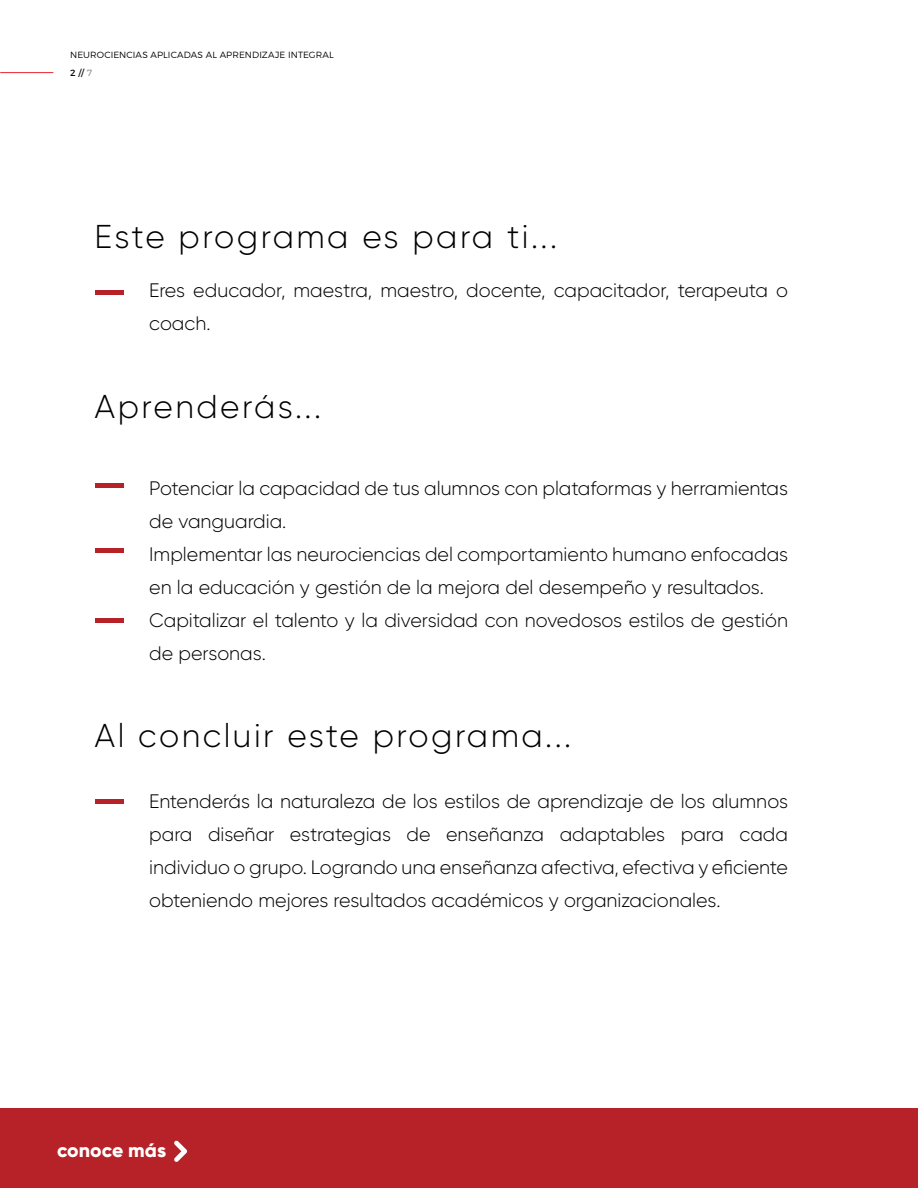
<style>
.page{position:relative;width:918px;height:1188px;background:#fff}
.page>*{position:absolute;margin:0;border:0;box-sizing:border-box;transform-origin:0 0}
.t1{font:300 33px "Gilroy";letter-spacing:.075em;color:#000}
.t2{font:300 19.5px/33px "Gilroy";letter-spacing:-.005em;color:#000}
.t3{font:800 19.5px "Gilroy";color:#fff}
.t4{font:300 9px/17.5px "Montserrat";letter-spacing:.01em;color:#000}
.s1{font-weight:400}
.s2{font-weight:400;color:#9d9d9c}
</style>
<div class="page">
<hr style="left:0;top:72px;width:53px;height:1px;background:#e62a32">
<div style="left:0;top:1108px;width:918px;height:80px;background:#b62228"></div>
<svg style="left:174px;top:1140px;width:13px;height:22px"></svg>
<hr style="left:95px;top:290px;width:29px;height:4px;background:#b62228">
<div style="left:95px;top:483px;width:29px;height:5px;background:#b62228"></div>
<hr style="left:95px;top:548px;width:29px;height:4px;background:#b62228">
<div style="left:95px;top:618px;width:29px;height:5px;background:#b62228"></div>
<div style="left:95px;top:799px;width:29px;height:5px;background:#b62228"></div>
<p class="t4" style="left:70px;top:45px;width:265px">NEUROCIENCIAS APLICADAS AL APRENDIZAJE INTEGRAL<br><span class="s1">2 //</span> <span class="s2">7</span></p>
<h1 class="t1" style="left:94px;top:216px;width:464px">Este programa es para ti...</h1>
<p class="t2" style="left:149px;top:273px;width:640px">Eres educador, maestra, maestro, docente, capacitador, terapeuta o coach.</p>
<h1 class="t1" style="left:94px;top:387px;width:228px">Aprenderás...</h1>
<p class="t2" style="left:149px;top:471px;width:640px">Potenciar la capacidad de tus alumnos con plataformas y herramientas de vanguardia.<br>Implementar las neurociencias del comportamiento humano enfocadas en la educación y gestión de la mejora del desempeño y resultados.<br>Capitalizar el talento y la diversidad con novedosos estilos de gestión de personas.</p>
<h1 class="t1" style="left:94px;top:715px;width:478px">Al concluir este programa...</h1>
<p class="t2" style="left:149px;top:785px;width:640px;text-align:justify">Entenderás la naturaleza de los estilos de aprendizaje de los alumnos para diseñar estrategias de enseñanza adaptables para cada individuo o grupo. Logrando una enseñanza afectiva, efectiva y eficiente obteniendo mejores resultados académicos y organizacionales.</p>
<p class="t3" style="left:57px;top:1138px;width:111px">conoce más</p>
</div>
